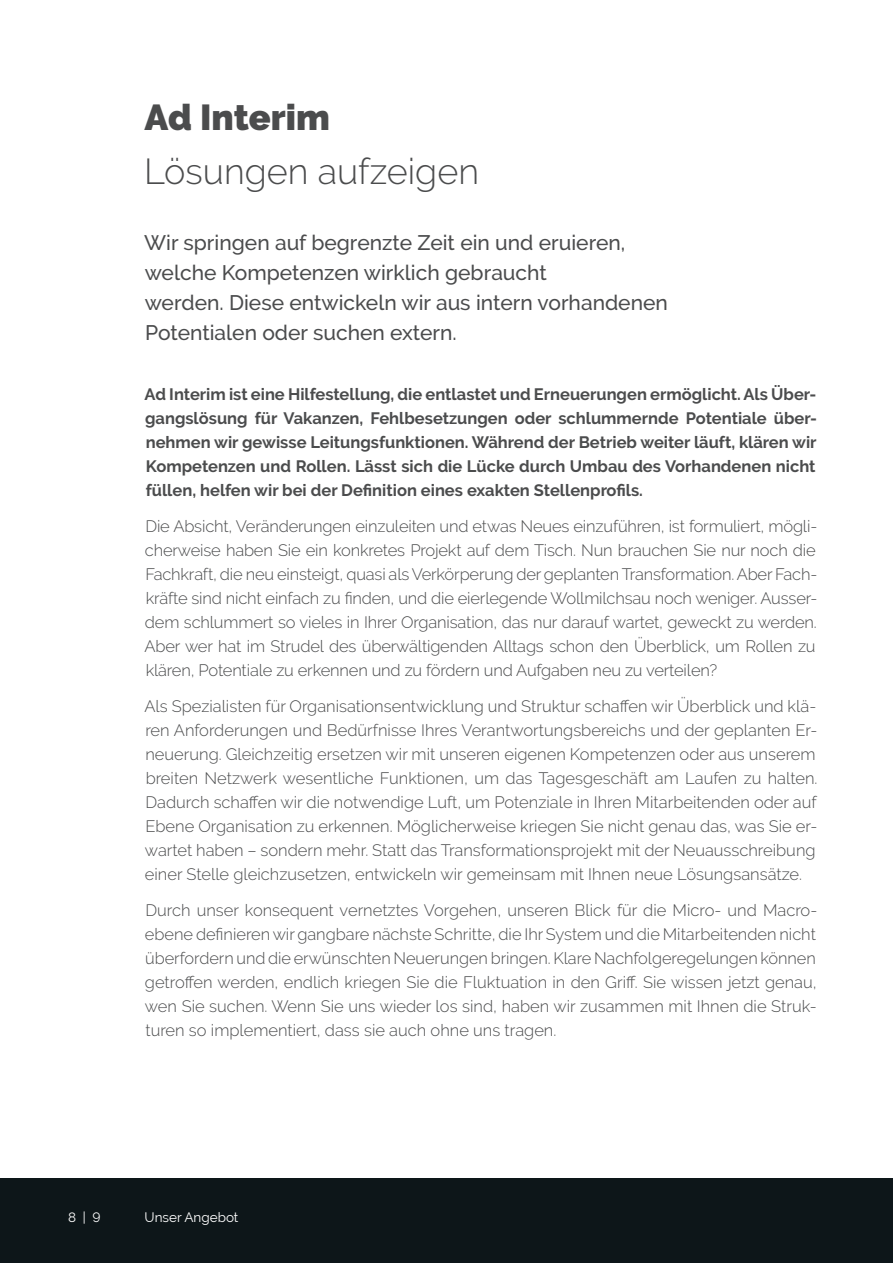
<style>
.page{position:relative;width:893px;height:1263px;background:#fff}
.page>*{position:absolute;margin:0;border:0;box-sizing:border-box;transform-origin:0 0}
.Haupttitel{font:300 36px "Raleway";color:#4b4c4d}
.Haupttitel-2{font:900 36px "Raleway";color:#4b4c4d}
.Titel{font:500 21px/30px "Raleway";color:#4b4c4d}
.Grundtext{font:300 16.5px/24px "Raleway";color:#4b4c4d;text-align:justify}
.Grundtext-2{font:700 16.5px/24px "Raleway";color:#4b4c4d;text-align:justify}
.Grundtext-3{font:13.5px "Raleway";color:#fff}
</style>
<div class="page">
<div style="left:0;top:1178px;width:893px;height:85px;background:#0d1619"></div>
<p class="Haupttitel-2" style="left:145px;top:97px;width:187px">Ad Interim</p>
<p class="Haupttitel" style="left:144px;top:151px;width:336px">Lösungen aufzeigen</p>
<p class="Titel" style="left:144px;top:228px;width:525px">Wir springen auf begrenzte Zeit ein und eruieren, welche Kompetenzen wirklich gebraucht<br>werden. Diese entwickeln wir aus intern vorhandenen Potentialen oder suchen extern.</p>
<p class="Grundtext-2" style="left:145px;top:383px;width:674px">Ad Interim ist eine Hilfestellung, die entlastet und Erneuerungen ermöglicht. Als Über&shy;gangslösung für Vakanzen, Fehlbesetzungen oder schlummernde Potentiale über&shy;nehmen wir gewisse Leitungsfunktionen. Während der Betrieb weiter läuft, klären wir Kompetenzen und Rollen. Lässt sich die Lücke durch Umbau des Vorhandenen nicht füllen, helfen wir bei der Definition eines exakten Stellenprofils.</p>
<p class="Grundtext" style="left:144px;top:514px;width:675px">Die Absicht, Veränderungen einzuleiten und etwas Neues einzuführen, ist formuliert, mögli&shy;cherweise haben Sie ein konkretes Projekt auf dem Tisch. Nun brauchen Sie nur noch die Fachkraft, die neu einsteigt, quasi als Verkörperung der geplanten Transformation. Aber Fach&shy;kräfte sind nicht einfach zu finden, und die eierlegende Wollmilchsau noch weniger. Ausser&shy;dem schlummert so vieles in Ihrer Organisation, das nur darauf wartet, geweckt zu werden.<br>Aber wer hat im Strudel des überwältigenden Alltags schon den Überblick, um Rollen zu klären, Potentiale zu erkennen und zu fördern und Aufgaben neu zu verteilen?</p>
<p class="Grundtext" style="left:144px;top:694px;width:675px">Als Spezialisten für Organisationsentwicklung und Struktur schaffen wir Überblick und klä&shy;ren Anforderungen und Bedürfnisse Ihres Verantwortungsbereichs und der geplanten Er&shy;neuerung. Gleichzeitig ersetzen wir mit unseren eigenen Kompetenzen oder aus unserem breiten Netzwerk wesentliche Funktionen, um das Tagesgeschäft am Laufen zu halten.<br>Dadurch schaffen wir die notwendige Luft, um Potenziale in Ihren Mitarbeitenden oder auf Ebene Organisation zu erkennen. Möglicherweise kriegen Sie nicht genau das, was Sie er&shy;wartet haben – sondern mehr. Statt das Transformationsprojekt mit der Neuausschreibung einer Stelle gleichzusetzen, entwickeln wir gemeinsam mit Ihnen neue Lösungsansätze.</p>
<p class="Grundtext" style="left:145px;top:898px;width:674px">Durch unser konsequent vernetztes Vorgehen, unseren Blick für die Micro- und Macro&shy;ebene definieren wir gangbare nächste Schritte, die Ihr System und die Mitarbeitenden nicht überfordern und die erwünschten Neuerungen bringen. Klare Nachfolgeregelungen können getroffen werden, endlich kriegen Sie die Fluktuation in den Griff. Sie wissen jetzt genau, wen Sie suchen. Wenn Sie uns wieder los sind, haben wir zusammen mit Ihnen die Struk&shy;turen so implementiert, dass sie auch ohne uns tragen.</p>
<p class="Grundtext-3" style="left:68px;top:1210px;width:34px">8|9</p>
<p class="Grundtext-3" style="left:145px;top:1210px;width:95px">Unser Angebot</p>
</div>
